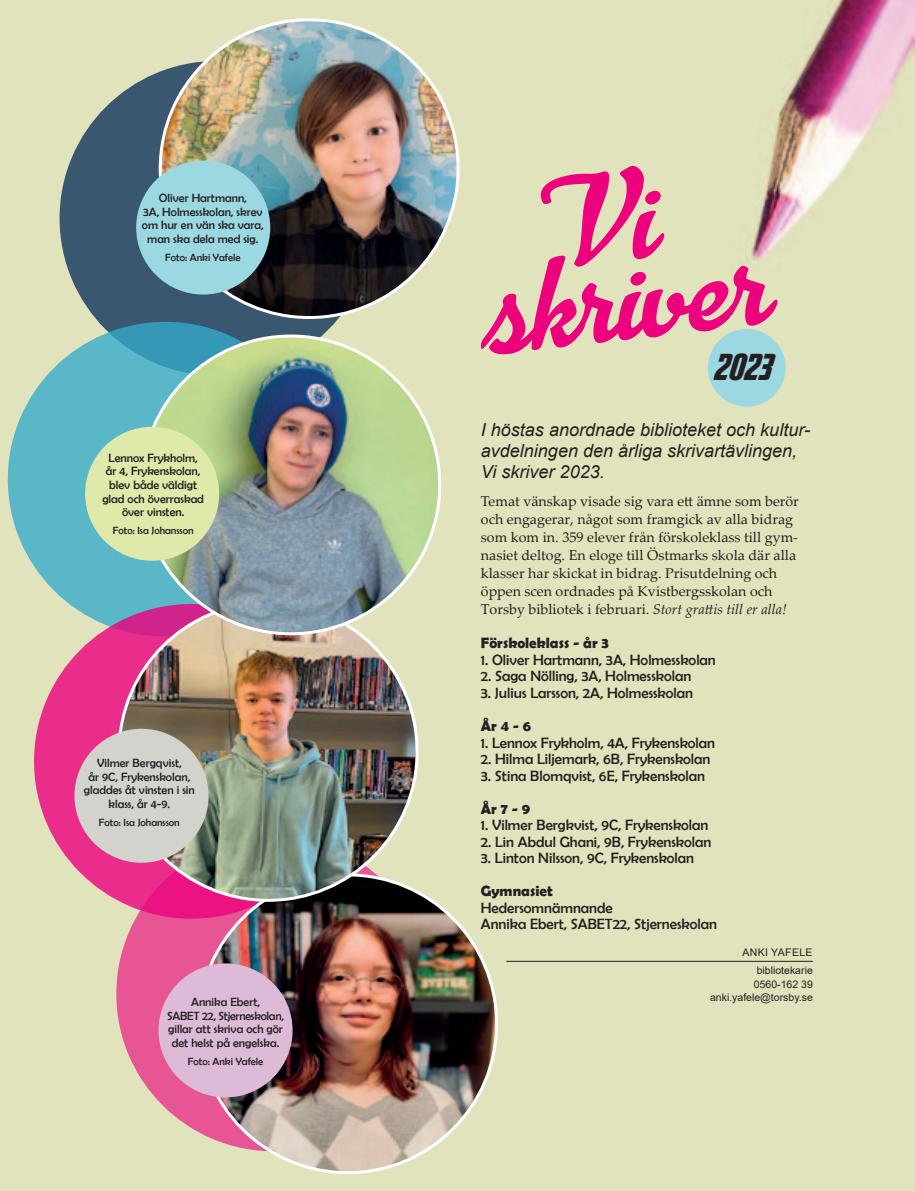
<style>
.page{position:relative;width:915px;height:1191px;background:#fff}
.page>*{position:absolute;margin:0;border:0;box-sizing:border-box;transform-origin:0 0}
.t1{font:36px "Avengeance Heroic Avenger Normal";color:#231f20}
.t2{font:italic 18px/21px "Arial";color:#231f20}
.t3{font:15px/16.5px "Berlin Sans FB";color:#231f20}
.t4{font:700 15px "Berlin Sans FB Demi";color:#231f20}
.t5{font:14.25px/18px "Palatino Linotype";color:#231f20}
.t6{font:12px/13.5px "Berlin Sans FB";color:#231f20;text-align:center}
.t7{font:10.5px "Berlin Sans FB";color:#231f20}
.t8{font:10.5px/18px "Arial";color:#231f20}
.s1{font-style:italic}
</style>
<div class="page">
<div style="left:0;top:0;width:914px;height:1191px;background:#e1e3bd"></div>
<div style="left:60px;top:61px;width:314px;height:315px;background:#39576e;border-radius:50%"></div>
<svg style="left:8px;top:322px;width:314px;height:314px;background:#56b3c6"></svg>
<svg style="left:34px;top:604px;width:315px;height:314px;background:#e72f8b"></svg>
<svg style="left:116px;top:836px;width:315px;height:315px;background:#e94f95"></svg>
<img style="left:199px;top:875px;width:297px;height:297px;border-radius:149px">
<img style="left:119px;top:602px;width:298px;height:298px;border-radius:149px">
<img style="left:160px;top:20px;width:298px;height:297px;border-radius:149px">
<img style="left:142px;top:336px;width:297px;height:298px;border-radius:149px">
<div style="left:136px;top:161px;width:134px;height:133px;background:#9bd8e2;border-radius:50%"></div>
<div style="left:158px;top:963px;width:134px;height:134px;background:#dcbad8;border-radius:50%"></div>
<div style="left:85px;top:427px;width:134px;height:134px;background:#dee9aa;border-radius:50%"></div>
<div style="left:74px;top:729px;width:134px;height:133px;background:#d3d3ce;border-radius:50%"></div>
<svg style="left:480px;top:166px;width:297px;height:188px;background:#e2a9ac"></svg>
<div style="left:707px;top:329px;width:78px;height:77px;background:#9bd8e2;border-radius:50%"></div>
<hr style="left:506px;top:961px;width:306px;height:1px;background:#231f20">
<p class="t6" style="left:142px;top:191px;width:123px">Oliver Hartmann,<br>3A, Holmesskolan, skrev om hur en vän ska vara, man ska dela med sig.</p>
<p class="t7" style="left:165px;top:251px;width:77px">Foto: Anki Yafele</p>
<p class="t6" style="left:102px;top:451px;width:103px">Lennox Frykholm, år 4, Frykenskolan, blev både väldigt glad och överraskad över vinsten.</p>
<p class="t7" style="left:113px;top:524px;width:82px">Foto: Isa Johansson</p>
<p class="t6" style="left:84px;top:756px;width:112px">Vilmer Bergqvist,<br>år 9C, Frykenskolan, gladdes åt vinsten i sin klass, år 4-9.</p>
<p class="t7" style="left:99px;top:816px;width:82px">Foto: Isa Johansson</p>
<p class="t6" style="left:167px;top:995px;width:118px">Annika Ebert,<br>SABET 22, Stjerneskolan, gillar att skriva och gör det helst på engelska.</p>
<p class="t7" style="left:188px;top:1055px;width:77px">Foto: Anki Yafele</p>
<h1 class="t1" style="left:712px;top:343px;width:59px">2023</h1>
<p class="t2" style="left:480px;top:419px;width:330px">I höstas anordnade biblioteket och kultur&shy;avdelningen den årliga skrivartävlingen,<br>Vi skriver 2023.</p>
<p class="t5" style="left:480px;top:491px;width:319px">Temat vänskap visade sig vara ett ämne som berör och engagerar, något som framgick av alla bidrag som kom in. 359 elever från förskoleklass till gym&shy;nasiet deltog. En eloge till Östmarks skola där alla klasser har skickat in bidrag. Prisutdelning och öppen scen ordnades på Kvistbergsskolan och Torsby bibliotek i februari. <span class="s1">Stort grattis till er alla!</span></p>
<p class="t4" style="left:480px;top:634px;width:129px">Förskoleklass - år 3</p>
<p class="t3" style="left:480px;top:651px;width:236px">1. Oliver Hartmann, 3A, Holmesskolan</p>
<p class="t3" style="left:480px;top:668px;width:212px">2. Saga Nölling, 3A, Holmesskolan</p>
<p class="t3" style="left:480px;top:684px;width:213px">3. Julius Larsson, 2A, Holmesskolan</p>
<p class="t4" style="left:480px;top:717px;width:52px">År 4 - 6</p>
<p class="t3" style="left:480px;top:734px;width:236px">1. Lennox Frykholm, 4A, Frykenskolan</p>
<p class="t3" style="left:480px;top:750px;width:231px">2. Hilma Liljemark, 6B, Frykenskolan</p>
<p class="t3" style="left:480px;top:767px;width:225px">3. Stina Blomqvist, 6E, Frykenskolan</p>
<p class="t4" style="left:480px;top:799px;width:51px">År 7 - 9</p>
<p class="t3" style="left:480px;top:816px;width:229px">1. Vilmer Bergkvist, 9C, Frykenskolan</p>
<p class="t3" style="left:480px;top:833px;width:232px">2. Lin Abdul Ghani, 9B, Frykenskolan</p>
<p class="t3" style="left:480px;top:849px;width:214px">3. Linton Nilsson, 9C, Frykenskolan</p>
<p class="t4" style="left:480px;top:882px;width:73px">Gymnasiet</p>
<p class="t3" style="left:480px;top:899px;width:237px">Hedersomnämnande<br>Annika Ebert, SABET22, Stjerneskolan</p>
<p class="t8" style="left:742px;top:943px;width:14px">Anki</p>
<p class="t8" style="left:756px;top:943px;width:58px;text-indent:15px">Yafele bibliotekarie</p>
<p class="t8" style="left:709px;top:977px;width:104px;line-height:13.5px;text-align:right">0560-162 39 anki.yafele@torsby.se</p>
</div>
